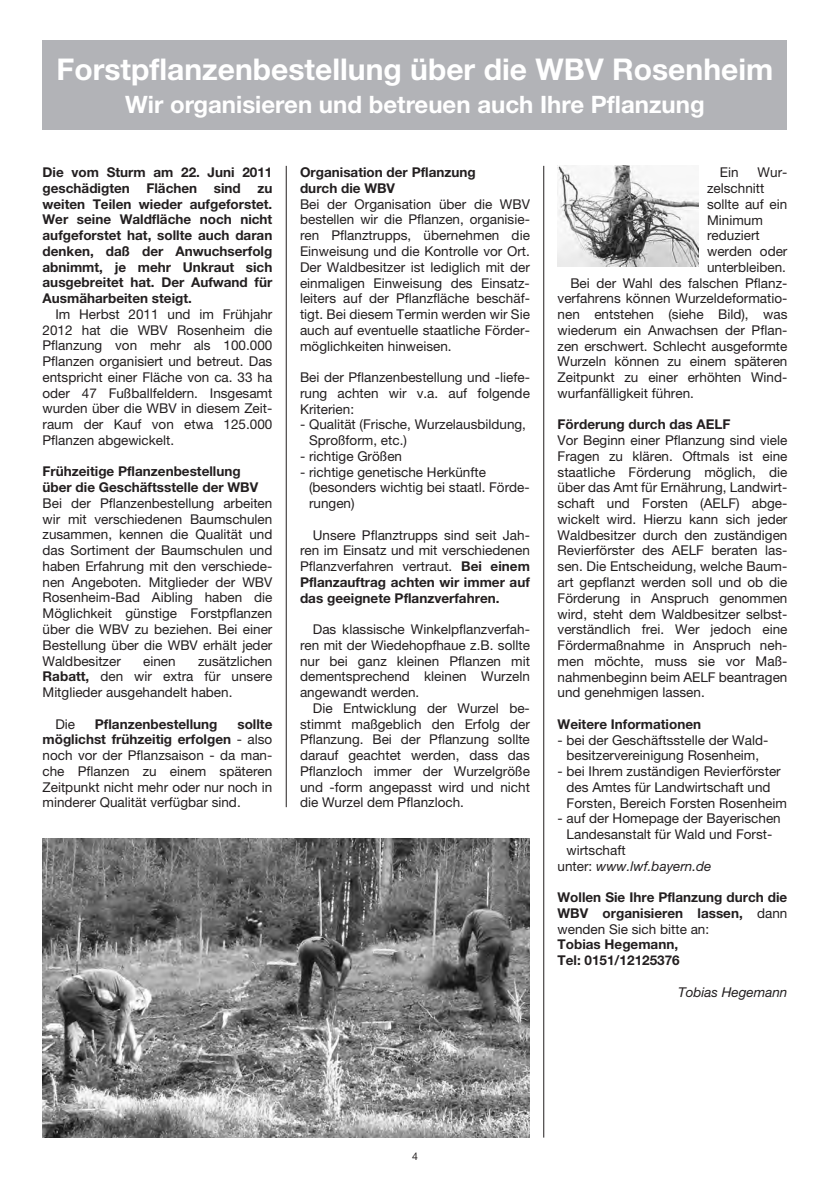
<style>
.page{position:relative;width:830px;height:1178px;background:#fff}
.page>*{position:absolute;margin:0;border:0;box-sizing:border-box;transform-origin:0 0}
.t1{font:30px "Helvetica Neue Bold TT";color:#fff}
.t2{font:24px "Helvetica Neue Bold TT";color:#fff}
.t3{font:13.5px/15.8px "Helvetica Neue";color:#231f20;text-align:justify}
.t4{font:13.5px/15.8px "Helvetica Neue Bold TT";color:#231f20}
.t5{font:italic 13.5px "Helvetica Neue";color:#231f20}
.t6{font:10.5px "Helvetica Neue";color:#231f20}
.s1{font-family:"Helvetica Neue Bold TT"}
.s2{font-family:"Helvetica Neue"}
.s3{font-style:normal}
</style>
<div class="page">
<hr style="left:286px;top:166px;width:1px;height:641px;background:#231f20">
<hr style="left:543px;top:166px;width:1px;height:971px;background:#231f20">
<div style="left:43px;top:40px;width:744px;height:90px;background:#b2b3b7"></div>
<img style="left:43px;top:839px;width:486px;height:298px">
<img style="left:557px;top:166px;width:140px;height:101px">
<h1 class="t1" style="left:57px;top:59px;width:717px">Forstpflanzenbestellung über die WBV Rosenheim</h1>
<h2 class="t2" style="left:125px;top:96px;width:580px">Wir organisieren und betreuen auch Ihre Pflanzung</h2>
<p class="t4" style="left:43px;top:166px;width:231px;text-align:justify">Die vom Sturm am 22. Juni 2011 geschädigten Flächen sind zu weiten Teilen wieder aufgeforstet.<br>Wer seine Waldfläche noch nicht aufgeforstet hat, sollte auch daran denken, daß der Anwuchserfolg abnimmt, je mehr Unkraut sich ausgebreitet hat. Der Aufwand für Ausmäharbeiten steigt.</p>
<p class="t3" style="left:43px;top:307px;width:231px;text-indent:13px">Im Herbst 2011 und im Frühjahr 2012 hat die WBV Rosenheim die Pflanzung von mehr als 100.000<br>Pflanzen organisiert und betreut. Das entspricht einer Fläche von ca. 33 ha oder 47 Fußballfeldern. Insgesamt wurden über die WBV in diesem Zeit&shy;raum der Kauf von etwa 125.000<br>Pflanzen abgewickelt.</p>
<p class="t4" style="left:43px;top:465px;width:217px">Frühzeitige Pflanzenbestellung über die Geschäftsstelle der WBV</p>
<p class="t3" style="left:43px;top:496px;width:231px">Bei der Pflanzenbestellung arbeiten wir mit verschiedenen Baumschulen zusammen, kennen die Qualität und das Sortiment der Baumschulen und haben Erfahrung mit den verschiede&shy;nen Angeboten. Mitglieder der WBV Rosenheim-Bad Aibling haben die Möglichkeit günstige Forstpflanzen über die WBV zu beziehen. Bei einer Bestellung über die WBV erhält jeder Waldbesitzer</p>
<p class="t3" style="left:43px;top:654px;width:231px;text-indent:155px">zusätzlichen <span class="s1">Rabatt,</span> den wir extra für unsere Mitglieder ausgehandelt haben.</p>
<p class="t3" style="left:55px;top:717px;width:21px">Die</p>
<p class="t4" style="left:95px;top:717px;width:124px">Pflanzenbestellung</p>
<p class="t3" style="left:143px;top:654px;width:34px">einen</p>
<p class="t4" style="left:43px;top:717px;width:231px;text-align:right">sollte<br>mög lichst frühzeitig erfolgen <span class="s2">- also</span></p>
<p class="t3" style="left:43px;top:749px;width:231px">noch vor der Pflanzsaison - da man&shy;che Pflanzen zu einem späteren Zeitpunkt nicht mehr oder nur noch in minderer Qualität verfügbar sind.</p>
<p class="t4" style="left:300px;top:166px;width:177px">Organisation der Pflanzung durch die WBV</p>
<p class="t3" style="left:300px;top:197px;width:231px">Bei der Organisation über die WBV bestellen wir die Pflanzen, organisie&shy;ren Pflanztrupps, übernehmen die Einweisung und die Kontrolle vor Ort.<br>Der Waldbesitzer ist lediglich mit der einmaligen Einweisung des Einsatz - leiters auf der Pflanzfläche beschäf&shy;tigt. Bei diesem Termin werden wir Sie auch auf eventuelle staatliche Förder&shy;möglichkeiten hinweisen.</p>
<p class="t3" style="left:300px;top:371px;width:231px">Bei der Pflanzenbestellung und -liefe&shy;rung achten wir v.a. auf folgende Kriterien:</p>
<p class="t3" style="left:309px;top:418px;width:218px;text-indent:-9px">- Qualität (Frische, Wurzelausbildung,<br>Sproßform, etc.)</p>
<p class="t3" style="left:300px;top:449px;width:103px">- richtige Größen</p>
<p class="t3" style="left:309px;top:465px;width:222px;text-align:left;text-indent:-9px">- richtige genetische Herkünfte (besonders wichtig bei staatl. Förde&shy;rungen)</p>
<p class="t3" style="left:300px;top:528px;width:231px;text-indent:13px">Unsere Pflanztrupps sind seit Jah&shy;ren im Einsatz und mit verschiedenen Pflanzverfahren vertraut. <span class="s1">Bei einem</span></p>
<p class="t4" style="left:300px;top:575px;width:231px">Pflanzauftrag achten wir immer auf das geeignete Pflanzverfahren.</p>
<p class="t3" style="left:300px;top:623px;width:231px;text-indent:13px">Das klassische Winkelpflanzverfah&shy;ren mit der Wiedehopfhaue z.B. sollte nur bei ganz kleinen Pflanzen mit dementsprechend kleinen Wurzeln angewandt werden.</p>
<p class="t3" style="left:300px;top:701px;width:231px;text-indent:13px">Die Entwicklung der Wurzel be - stimmt maßgeblich den Erfolg der Pflanzung. Bei der Pflanzung sollte darauf geachtet werden, dass das Pflanzloch immer der Wurzelgröße und -form angepasst wird und nicht die Wurzel dem Pflanzloch.</p>
<p class="t3" style="left:719px;top:166px;width:20px">Ein</p>
<p class="t3" style="left:757px;top:166px;width:31px">Wur-</p>
<p class="t3" style="left:706px;top:182px;width:59px">zelschnitt</p>
<p class="t3" style="left:706px;top:197px;width:82px">sollte auf ein</p>
<p class="t3" style="left:706px;top:213px;width:57px">Minimum</p>
<p class="t3" style="left:706px;top:229px;width:54px">reduziert</p>
<p class="t3" style="left:706px;top:245px;width:82px">werden oder</p>
<p class="t3" style="left:706px;top:260px;width:80px">unter bleiben.</p>
<p class="t3" style="left:570px;top:276px;width:218px">Bei der Wahl des falschen Pflanz-</p>
<p class="t3" style="left:557px;top:292px;width:231px">verfahrens können Wurzeldeformatio-</p>
<p class="t3" style="left:557px;top:308px;width:231px">nen entstehen (siehe Bild), was</p>
<p class="t3" style="left:557px;top:323px;width:231px">wiederum ein Anwachsen der Pflan-</p>
<p class="t3" style="left:557px;top:339px;width:231px">zen erschwert. Schlecht ausgeformte</p>
<p class="t3" style="left:557px;top:355px;width:231px">Wurzeln können zu einem späteren</p>
<p class="t3" style="left:557px;top:371px;width:231px">Zeitpunkt zu einer erhöhten Wind -</p>
<p class="t3" style="left:557px;top:387px;width:138px">wurfanfälligkeit führen.</p>
<p class="t4" style="left:557px;top:418px;width:174px">Förderung durch das AELF</p>
<p class="t3" style="left:557px;top:434px;width:231px">Vor Beginn einer Pflanzung sind viele Fragen zu klären. Oftmals ist eine staatliche Förderung möglich, die über das Amt für Ernährung, Landwirt&shy;schaft und Forsten (AELF) abge&shy;wickelt wird. Hierzu kann sich jeder Waldbesitzer durch den zuständigen Revierförster des AELF beraten las&shy;sen. Die Entscheidung, welche Baum - art gepflanzt werden soll und ob die Förderung in Anspruch genommen wird, steht dem Waldbesitzer selbst&shy;verständlich frei. Wer jedoch eine Fördermaßnahme in Anspruch neh&shy;men möchte, muss sie vor Maß - nahmenbeginn beim AELF beantragen und genehmigen lassen.</p>
<p class="t4" style="left:557px;top:717px;width:145px">Weitere Informationen</p>
<p class="t3" style="left:557px;top:733px;width:212px;text-align:center">- bei der Geschäftsstelle der Wald - besitzervereinigung Rosenheim,</p>
<p class="t3" style="left:566px;top:765px;width:222px;text-align:left;text-indent:-9px">- bei Ihrem zuständigen Revierförster des Amtes für Landwirtschaft und<br>Forsten, Bereich Forsten Rosenheim</p>
<p class="t3" style="left:557px;top:812px;width:224px">- auf der Homepage der Bayerischen</p>
<p class="t3" style="left:566px;top:828px;width:207px">Landesanstalt für Wald und Forst-</p>
<p class="t3" style="left:566px;top:843px;width:60px">wirtschaft</p>
<p class="t5" style="left:557px;top:861px;width:155px"><span class="s3">unter:</span> www.lwf.bayern.de</p>
<p class="t4" style="left:557px;top:891px;width:231px">Wollen Sie Ihre Pflanzung durch die<br>WBV organisieren lassen, <span class="s2">dann</span></p>
<p class="t3" style="left:557px;top:922px;width:153px">wenden Sie sich bitte an:</p>
<p class="t4" style="left:557px;top:938px;width:124px">Tobias Hegemann,<br>Tel: 0151/12125376</p>
<p class="t5" style="left:677px;top:987px;width:111px">Tobias Hegemann</p>
<p class="t6" style="left:412px;top:1152px;width:7px">4</p>
</div>
